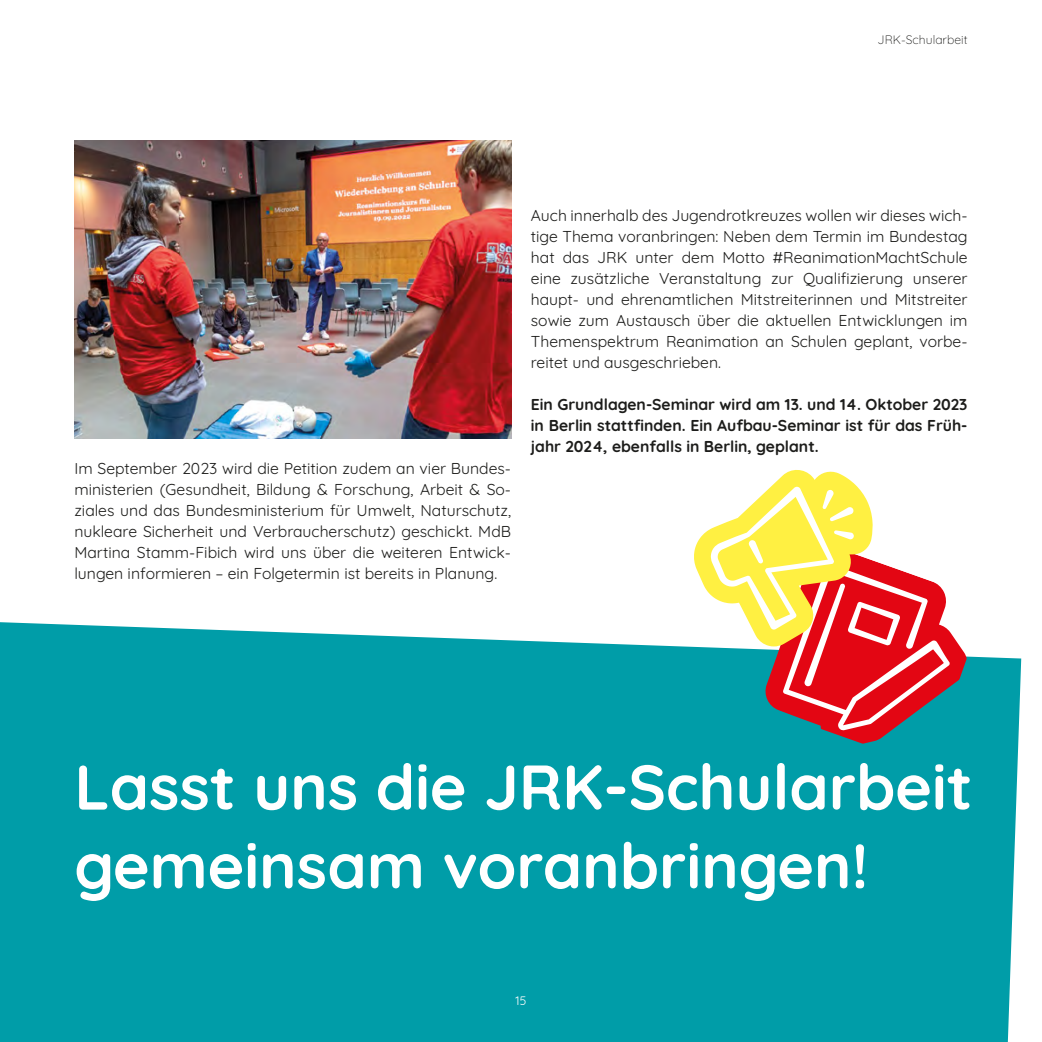
<style>
.page{position:relative;width:1042px;height:1042px;background:#fff}
.page>*{position:absolute;margin:0;border:0;box-sizing:border-box;transform-origin:0 0}
.t1{font:700 63px/78.8px "Quicksand";color:#fff}
.t2{font:15.75px/21px "Quicksand";color:#1d1d1b;text-align:justify}
.t3{font:700 15.75px/21px "Quicksand";color:#1d1d1b;text-align:justify}
.t4{font:300 12.25px "Quicksand";color:#1d1d1b}
.t5{font:12.25px "Quicksand";color:#fff}
</style>
<div class="page">
<div style="left:0;top:622px;width:1021px;height:420px;background:#009da8"></div>
<svg style="left:694px;top:470px;width:276px;height:278px"></svg>
<img style="left:74px;top:141px;width:437px;height:297px">
<p class="t4" style="left:877px;top:30px;width:91px">JRK-Schularbeit</p>
<p class="t2" style="left:74px;top:456px;width:438px">Im September 2023 wird die Petition zudem an vier Bundes&shy;ministerien (Gesundheit, Bildung &amp; Forschung, Arbeit &amp; So&shy;ziales und das Bundesministerium für Umwelt, Naturschutz, nukleare Sicherheit und Verbraucherschutz) geschickt. MdB Martina Stamm-Fibich wird uns über die weiteren Entwick&shy;lungen informieren – ein Folgetermin ist bereits in Planung.</p>
<p class="t2" style="left:531px;top:204px;width:438px">Auch innerhalb des Jugendrotkreuzes wollen wir dieses wich&shy;tige Thema voranbringen: Neben dem Termin im Bundestag hat das JRK unter dem Motto #ReanimationMachtSchule eine zusätzliche Veranstaltung zur Qualifizierung unserer haupt- und ehrenamtlichen Mitstreiterinnen und Mitstreiter sowie zum Austausch über die aktuellen Entwicklungen im Themenspektrum Reanimation an Schulen geplant, vorbe&shy;reitet und ausgeschrieben.</p>
<p class="t3" style="left:531px;top:393px;width:438px">Ein Grundlagen-Seminar wird am 13. und 14. Oktober 2023 in Berlin stattfinden. Ein Aufbau-Seminar ist für das Früh&shy;jahr 2024, ebenfalls in Berlin, geplant.</p>
<h1 class="t1" style="left:74px;top:741px;width:899px">Lasst uns die JRK-Schularbeit gemeinsam voranbringen!</h1>
<p class="t5" style="left:515px;top:991px;width:12px">15</p>
</div>
